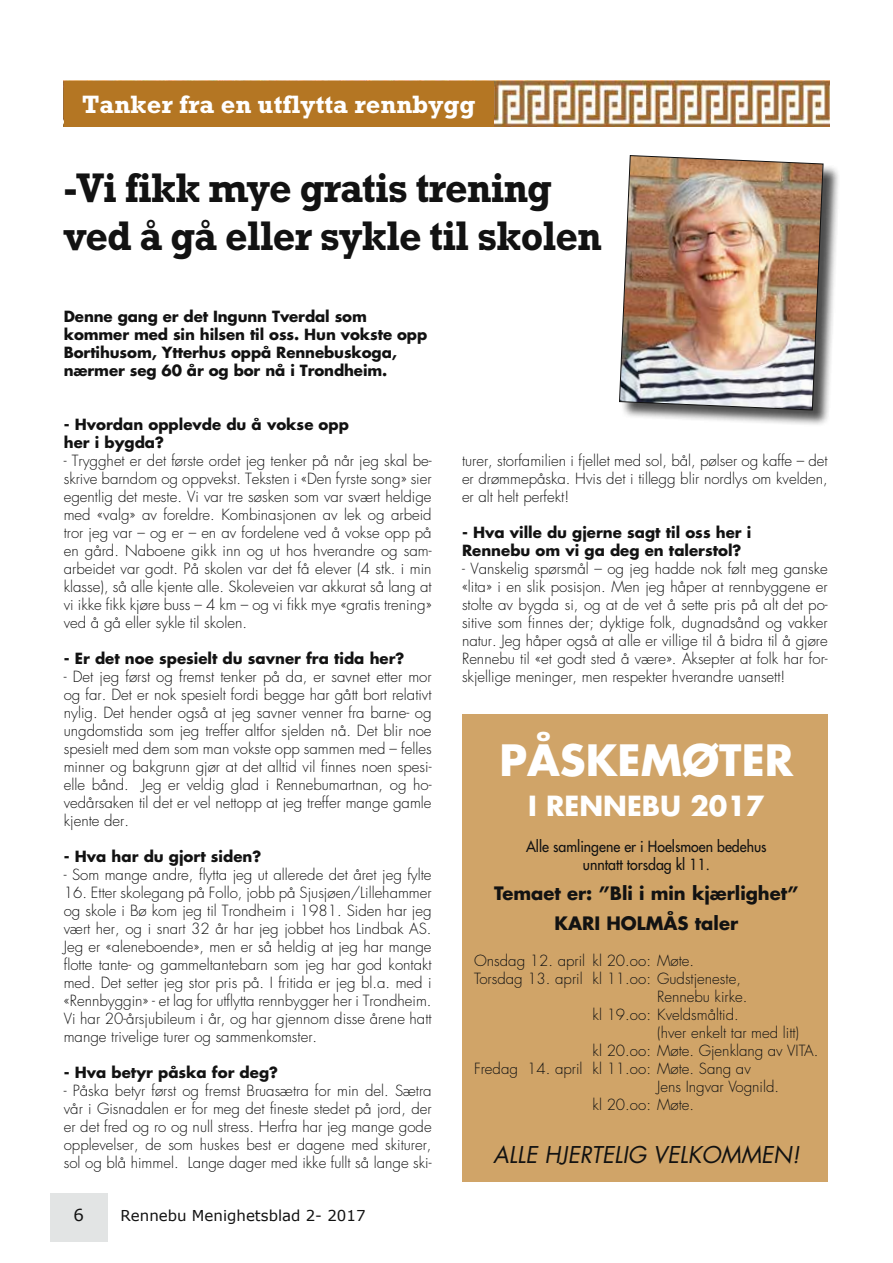
<style>
.page{position:relative;width:893px;height:1263px;background:#fff}
.page>*{position:absolute;margin:0;border:0;box-sizing:border-box;transform-origin:0 0}
.t1{font:700 42px/48px "Rockwell";letter-spacing:-.025em;color:#121212;scale:.94 1}
.t2{font:700 42px "Futura";color:#fff}
.t3{font:700 27px "Futura";color:#fff}
.t4{font:700 25.5px "Rockwell";color:#fff}
.t5{font:italic 22.5px "Futura";color:#121212}
.t6{font:700 18px/30px "Futura";color:#121212;text-align:center}
.t7{font:16.5px "Verdana";color:#121212}
.t8{font:300 15px/18px "Futura";color:#121212;text-align:justify}
.t9{font:700 15px/18px "Futura";color:#121212}
.t10{font:15px/18px "Futura";color:#121212;text-align:center;scale:.94 1}
.t11{font:15px "Verdana";color:#121212}
</style>
<div class="page">
<div style="left:50px;top:1193px;width:57px;height:49px;background:#e2e4e4"></div>
<div style="left:620px;top:156px;width:220px;height:271px;background:#121212;opacity:.75"></div>
<img style="left:619px;top:155px;width:205px;height:256px">
<img style="left:493px;top:81px;width:336px;height:46px">
<div style="left:462px;top:714px;width:366px;height:468px;background:#d0a468"></div>
<div style="left:64px;top:81px;width:429px;height:46px;background:#b47623"></div>
<h3 class="t4" style="left:82px;top:89px;width:395px">Tanker fra en utflytta rennbygg</h3>
<h1 class="t1" style="left:64px;top:163px;width:574px">-Vi fikk mye gratis trening ved å gå eller sykle til skolen</h1>
<p class="t9" style="left:64px;top:307px;width:365px">Denne gang er det Ingunn Tverdal som kommer med sin hilsen til oss. Hun vokste opp Bortihusom, Ytterhus oppå Rennebuskoga, nærmer seg 60 år og bor nå i Trondheim.</p>
<p class="t9" style="left:64px;top:415px;width:287px">- Hvordan opplevde du å vokse opp her i bygda?</p>
<p class="t8" style="left:64px;top:452px;width:369px">- Trygghet er det første ordet jeg tenker på når jeg skal be&shy;skrive barndom og oppvekst. Teksten i «Den fyrste song» sier egentlig det meste. Vi var tre søsken som var svært heldige med «valg» av foreldre. Kombinasjonen av lek og arbeid tror jeg var – og er – en av fordelene ved å vokse opp på en gård. Naboene gikk inn og ut hos hverandre og sam&shy;arbeidet var godt. På skolen var det få elever (4 stk. i min klasse), så alle kjente alle. Skoleveien var akkurat så lang at vi ikke fikk kjøre buss – 4 km – og vi fikk mye «gratis trening» ved å gå eller sykle til skolen.</p>
<p class="t9" style="left:64px;top:649px;width:342px">- Er det noe spesielt du savner fra tida her?</p>
<p class="t8" style="left:64px;top:668px;width:369px">- Det jeg først og fremst tenker på da, er savnet etter mor og far. Det er nok spesielt fordi begge har gått bort relativt nylig. Det hender også at jeg savner venner fra barne- og ungdomstida som jeg treffer altfor sjelden nå. Det blir noe spesielt med dem som man vokste opp sammen med – felles minner og bakgrunn gjør at det alltid vil finnes noen spesi&shy;elle bånd. Jeg er veldig glad i Rennebumartnan, og ho&shy;vedårsaken til det er vel nettopp at jeg treffer mange gamle kjente der.</p>
<p class="t9" style="left:64px;top:847px;width:199px">- Hva har du gjort siden?</p>
<p class="t8" style="left:64px;top:866px;width:369px">- Som mange andre, flytta jeg ut allerede det året jeg fylte</p>
<p class="t8" style="left:64px;top:884px;width:369px">16. Etter skolegang på Follo, jobb på Sjusjøen/Lillehammer og skole i Bø kom jeg til Trondheim i 1981. Siden har jeg vært her, og i snart 32 år har jeg jobbet hos Lindbak AS.<br>Jeg er «aleneboende», men er så heldig at jeg har mange flotte tante- og gammeltantebarn som jeg har god kontakt med. Det setter jeg stor pris på. I fritida er jeg bl.a. med i «Rennbyggin» - et lag for utflytta rennbygger her i Trondheim.<br>Vi har 20-årsjubileum i år, og har gjennom disse årene hatt mange trivelige turer og sammenkomster.</p>
<p class="t9" style="left:64px;top:1063px;width:216px">- Hva betyr påska for deg?</p>
<p class="t8" style="left:64px;top:1082px;width:369px">- Påska betyr først og fremst Bruasætra for min del. Sætra vår i Gisnadalen er for meg det fineste stedet på jord, der er det fred og ro og null stress. Herfra har jeg mange gode opplevelser, de som huskes best er dagene med skiturer, sol og blå himmel. Lange dager med ikke fullt så lange ski-</p>
<p class="t7" style="left:74px;top:1204px;width:12px">6</p>
<p class="t11" style="left:121px;top:1206px;width:246px">Rennebu Menighetsblad 2- 2017</p>
<p class="t8" style="left:462px;top:452px;width:367px">turer, storfamilien i fjellet med sol, bål, pølser og kaffe – det er drømmepåska. Hvis det i tillegg blir nordlys om kvelden, er alt helt perfekt!</p>
<p class="t9" style="left:462px;top:523px;width:291px">- Hva ville du gjerne sagt til oss her i<br>Rennebu om vi ga deg en talerstol?</p>
<p class="t8" style="left:462px;top:560px;width:367px">- Vanskelig spørsmål – og jeg hadde nok følt meg ganske «lita» i en slik posisjon. Men jeg håper at rennbyggene er stolte av bygda si, og at de vet å sette pris på alt det po&shy;sitive som finnes der; dyktige folk, dugnadsånd og vakker natur. Jeg håper også at alle er villige til å bidra til å gjøre Rennebu til «et godt sted å være». Aksepter at folk har for&shy;skjellige meninger, men respekter hverandre uansett!</p>
<h1 class="t2" style="left:499px;top:731px;width:295px">PÅSKEMØTER</h1>
<h2 class="t3" style="left:528px;top:787px;width:238px">I RENNEBU 2017</h2>
<p class="t10" style="left:526px;top:838px;width:258px">Alle samlingene er i Hoelsmoen bedehus unntatt torsdag kl 11.</p>
<p class="t6" style="left:494px;top:878px;width:306px">Temaet er: ”Bli i min kjærlighet”<br>KARI HOLMÅS taler</p>
<p class="t8" style="left:474px;top:952px;width:222px">Onsdag 12. april kl 20.oo: Møte.</p>
<p class="t8" style="left:474px;top:970px;width:268px">Torsdag 13. april kl 11.oo: Gudstjeneste,</p>
<p class="t8" style="left:657px;top:988px;width:92px">Rennebu kirke.</p>
<p class="t8" style="left:593px;top:1006px;width:148px">kl 19.oo: Kveldsmåltid.</p>
<p class="t8" style="left:657px;top:1024px;width:144px">(hver enkelt tar med litt)</p>
<p class="t8" style="left:593px;top:1042px;width:227px">kl 20.oo: Møte. Gjenklang av VITA.</p>
<p class="t8" style="left:474px;top:1060px;width:278px">Fredag 14. april kl 11.oo: Møte. Sang av</p>
<p class="t8" style="left:657px;top:1078px;width:123px">Jens Ingvar Vognild.</p>
<p class="t8" style="left:593px;top:1096px;width:103px">kl 20.oo: Møte.</p>
<h3 class="t5" style="left:493px;top:1140px;width:308px">ALLE HJERTELIG VELKOMMEN!</h3>
</div>
